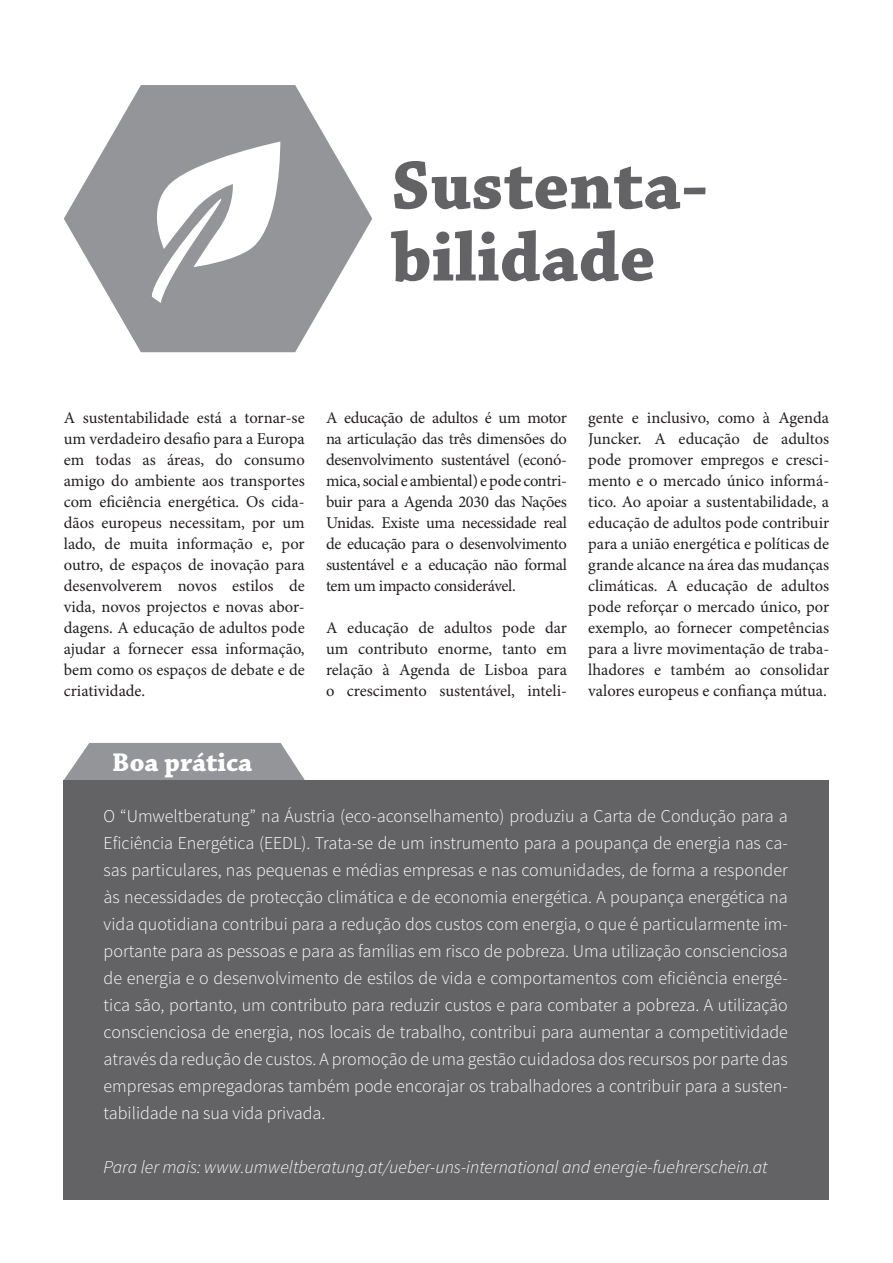
<style>
.page{position:relative;width:893px;height:1263px;background:#fff}
.page>*{position:absolute;margin:0;border:0;box-sizing:border-box;transform-origin:0 0}
.otsikko{font:700 72px/72px "Chaparral Pro";color:#636366}
.otsikko-2{font:700 27px "Chaparral Pro";color:#fff}
.boksi{font:300 18px/27px "Source Sans Pro";color:#fff;text-align:justify}
.boksi-2{font:italic 300 18px "Source Sans Pro";color:#fff}
.leipis{font:16.5px/21px "Minion Pro";letter-spacing:-.005em;color:#231f20;text-align:justify}
</style>
<div class="page">
<svg style="left:64px;top:85px;width:308px;height:267px;fill:#939598"></svg>
<svg style="left:144px;top:142px;width:137px;height:161px"></svg>
<div style="left:64px;top:780px;width:765px;height:419px;background:#636366"></div>
<svg style="left:64px;top:743px;width:241px;height:37px"></svg>
<p class="otsikko" style="left:391px;top:152px;width:318px">Sustenta&shy;bilidade</p>
<p class="leipis" style="left:64px;top:407px;width:242px">A sustentabilidade está a tornar-se um verdadeiro desafio para a Europa em todas as áreas, do consumo amigo do ambiente aos transportes com eficiência energética. Os cida&shy;dãos europeus necessitam, por um lado, de muita informação e, por outro, de espaços de inovação para desenvolverem novos estilos de vida, novos projectos e novas abor&shy;dagens. A educação de adultos pode ajudar a fornecer essa informação, bem como os espaços de debate e de criatividade.</p>
<p class="leipis" style="left:326px;top:407px;width:242px">A educação de adultos é um motor na articulação das três dimensões do desenvolvimento sustentável (econó&shy;mica, social e ambiental) e pode contri&shy;buir para a Agenda 2030 das Nações Unidas. Existe uma necessidade real de educação para o desenvolvimento sustentável e a educação não formal tem um impacto considerável.</p>
<p class="leipis" style="left:326px;top:617px;width:242px">A educação de adultos pode dar um contributo enorme, tanto em relação à Agenda de Lisboa para o crescimento sustentável, inteli-</p>
<p class="leipis" style="left:588px;top:407px;width:242px">gente e inclusivo, como à Agenda Juncker. A educação de adultos pode promover empregos e cresci&shy;mento e o mercado único informá&shy;tico. Ao apoiar a sustentabilidade, a educação de adultos pode contribuir para a união energética e políticas de grande alcance na área das mudanças climáticas. A educação de adultos pode reforçar o mercado único, por exemplo, ao fornecer competências para a livre movimentação de traba&shy;lhadores e também ao consolidar valores europeus e confiança mútua.</p>
<p class="otsikko-2" style="left:112px;top:746px;width:142px">Boa prática</p>
<p class="boksi" style="left:104px;top:802px;width:686px">O “Umweltberatung” na Áustria (eco-aconselhamento) produziu a Carta de Condução para a Eficiência Energética (EEDL). Trata-se de um instrumento para a poupança de energia nas ca&shy;sas particulares, nas pequenas e médias empresas e nas comunidades, de forma a responder às necessidades de protecção climática e de economia energética. A poupança energética na vida quotidiana contribui para a redução dos custos com energia, o que é particularmente im&shy;portante para as pessoas e para as famílias em risco de pobreza. Uma utilização conscienciosa de energia e o desenvolvimento de estilos de vida e comportamentos com eficiência energé&shy;tica são, portanto, um contributo para reduzir custos e para combater a pobreza. A utilização conscienciosa de energia, nos locais de trabalho, contribui para aumentar a competitividade através da redução de custos. A promoção de uma gestão cuidadosa dos recursos por parte das empresas empregadoras também pode encorajar os trabalhadores a contribuir para a susten&shy;tabilidade na sua vida privada.</p>
<p class="boksi-2" style="left:104px;top:1156px;width:665px">Para ler mais: www.umweltberatung.at/ueber-uns-international and energie-fuehrerschein.at</p>
</div>
